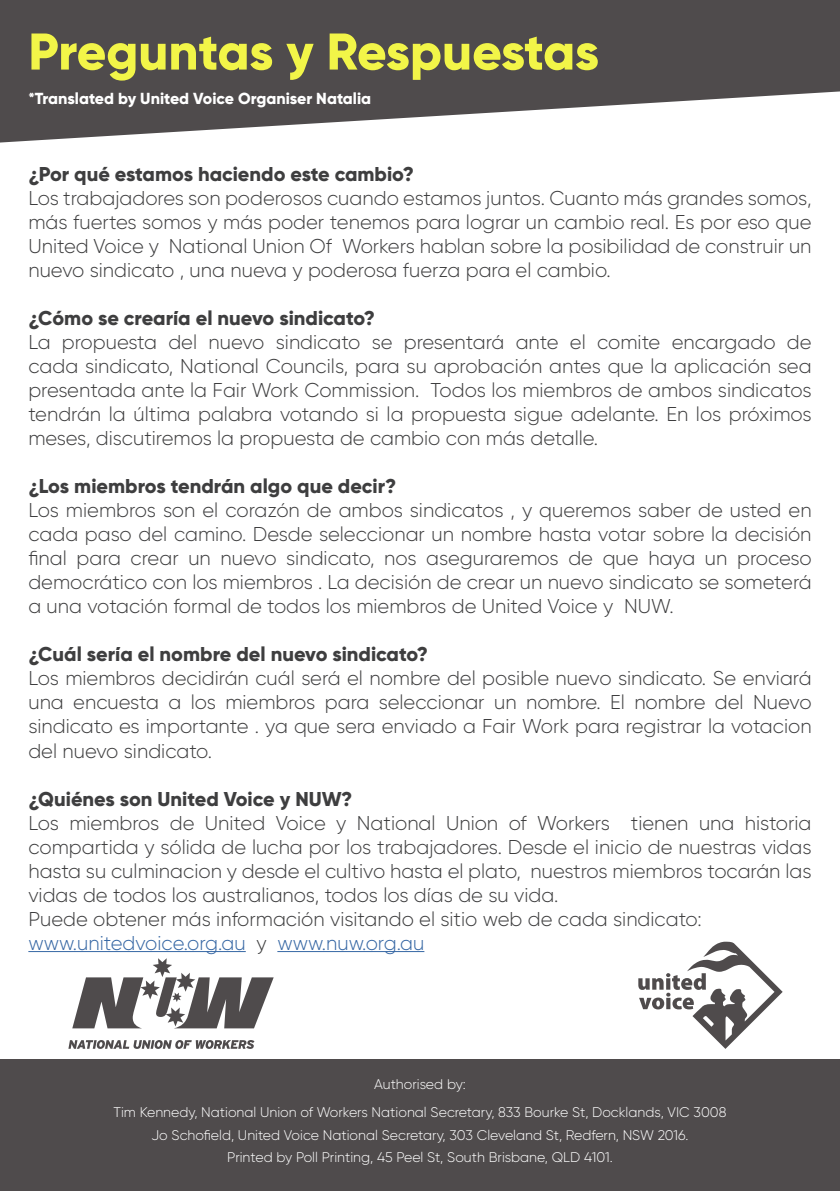
<style>
.page{position:relative;width:840px;height:1191px;background:#fff}
.page>*{position:absolute;margin:0;border:0;box-sizing:border-box;transform-origin:0 0}
.t1{font:800 51.6px "Gilroy";letter-spacing:-.005em;color:#f2f548}
.t2{font:300 20px/24px "Gilroy";color:#3e3e3f;text-align:justify}
.t3{font:800 20px "Gilroy";color:#3e3e3f}
.t4{font:300 20px "Gilroy";color:#3667a4}
.t5{font:800 16px "Gilroy";color:#fff}
.t6{font:300 14px "Gilroy";color:#fff}
.s1{color:#3e3e3f}
</style>
<div class="page">
<div style="left:0;top:1059px;width:839px;height:132px;background:#4f4b4c"></div>
<svg style="left:0;top:0;width:839px;height:143px;fill:#4f4b4c"></svg>
<hr style="left:28px;top:951px;width:218px;height:1px;background:#3667a4">
<hr style="left:277px;top:951px;width:147px;height:1px;background:#3667a4">
<svg style="left:68px;top:1040px;width:186px;height:9px"></svg>
<svg style="left:72px;top:958px;width:201px;height:70px"></svg>
<svg style="left:638px;top:941px;width:144px;height:108px"></svg>
<p class="t1" style="left:28px;top:19px;width:572px">Preguntas y Respuestas</p>
<p class="t5" style="left:28px;top:88px;width:344px">*Translated by United Voice Organiser Natalia</p>
<p class="t3" style="left:28px;top:162px;width:387px">¿Por qué estamos haciendo este cambio?</p>
<p class="t2" style="left:28px;top:186px;width:784px">Los trabajadores son poderosos cuando estamos juntos. Cuanto más grandes somos, más fuertes somos y más poder tenemos para lograr un cambio real. Es por eso que United Voice y National Union Of Workers hablan sobre la posibilidad de construir un nuevo sindicato , una nueva y poderosa fuerza para el cambio.</p>
<p class="t3" style="left:28px;top:306px;width:348px">¿Cómo se crearía el nuevo sindicato?</p>
<p class="t2" style="left:28px;top:330px;width:784px">La propuesta del nuevo sindicato se presentará ante el comite encargado de cada sindicato, National Councils, para su aprobación antes que la aplicación sea presentada ante la Fair Work Commission. Todos los miembros de ambos sindicatos tendrán la última palabra votando si la propuesta sigue adelante. En los próximos meses, discutiremos la propuesta de cambio con más detalle.</p>
<p class="t3" style="left:28px;top:474px;width:369px">¿Los miembros tendrán algo que decir?</p>
<p class="t2" style="left:28px;top:498px;width:784px">Los miembros son el corazón de ambos sindicatos , y queremos saber de usted en cada paso del camino. Desde seleccionar un nombre hasta votar sobre la decisión final para crear un nuevo sindicato, nos aseguraremos de que haya un proceso democrático con los miembros . La decisión de crear un nuevo sindicato se someterá a una votación formal de todos los miembros de United Voice y NUW.</p>
<p class="t3" style="left:28px;top:642px;width:401px">¿Cuál sería el nombre del nuevo sindicato?</p>
<p class="t2" style="left:28px;top:666px;width:784px">Los miembros decidirán cuál será el nombre del posible nuevo sindicato. Se enviará una encuesta a los miembros para seleccionar un nombre. El nombre del Nuevo sindicato es importante . ya que sera enviado a Fair Work para registrar la votacion del nuevo sindicato.</p>
<p class="t3" style="left:28px;top:786px;width:325px">¿Quiénes son United Voice y NUW?</p>
<p class="t2" style="left:28px;top:810px;width:784px">Los miembros de United Voice y National Union of Workers tienen una historia compartida y sólida de lucha por los trabajadores. Desde el inicio de nuestras vidas hasta su culminacion y desde el cultivo hasta el plato, nuestros miembros tocarán las vidas de todos los australianos, todos los días de su vida.</p>
<p class="t2" style="left:28px;top:906px;width:674px">Puede obtener más información visitando el sitio web de cada sindicato:</p>
<p class="t4" style="left:28px;top:930px;width:397px">www.unitedvoice.org.au <span class="s1">y</span> www.nuw.org.au</p>
<p class="t6" style="left:374px;top:1075px;width:93px">Authorised by:</p>
<p class="t6" style="left:113px;top:1103px;width:614px">Tim Kennedy, National Union of Workers National Secretary, 833 Bourke St, Docklands, VIC 3008</p>
<p class="t6" style="left:151px;top:1126px;width:538px">Jo Schofield, United Voice National Secretary, 303 Cleveland St, Redfern, NSW 2016.</p>
<p class="t6" style="left:227px;top:1148px;width:387px">Printed by Poll Printing, 45 Peel St, South Brisbane, QLD 4101.</p>
</div>
